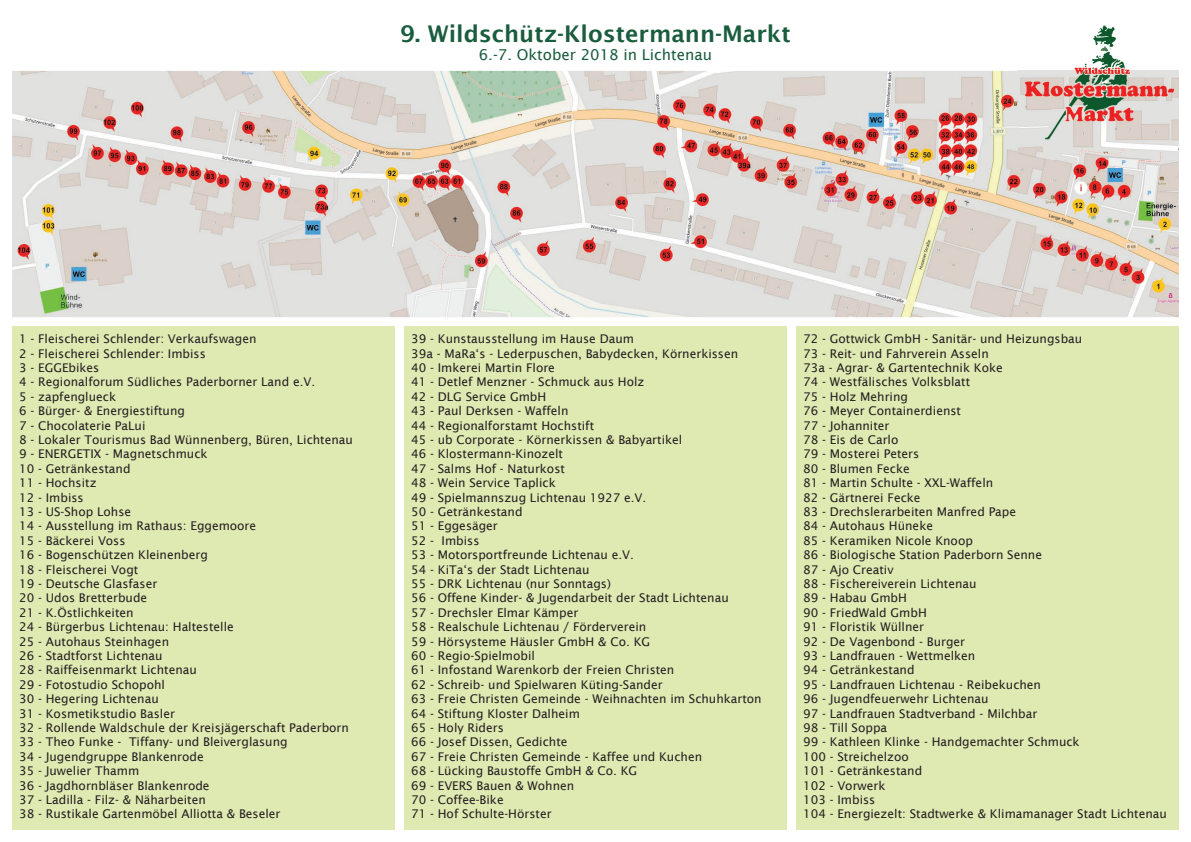
<style>
.page{position:relative;width:1191px;height:842px;background:#fff}
.page>*{position:absolute;margin:0;border:0;box-sizing:border-box;transform-origin:0 0}
.t1{font:600 23px "Lucida Sans";color:#1a5d3e}
.t2{font:15px "Lucida Sans";color:#1a5d3e}
.t3{font:12px/14.4px "Lucida Sans";color:#231f20}
</style>
<div class="page">
<div style="left:12px;top:326px;width:383px;height:503px;background:#dfe9b2"></div>
<div style="left:404px;top:326px;width:383px;height:503px;background:#dfe9b2"></div>
<div style="left:796px;top:326px;width:383px;height:503px;background:#dfe9b2"></div>
<img style="left:12px;top:71px;width:1167px;height:246px">
<img style="left:1018px;top:25px;width:161px;height:135px">
<h1 class="t1" style="left:400px;top:21px;width:392px">9. Wildschütz-Klostermann-Markt</h1>
<p class="t2" style="left:479px;top:46px;width:235px">6.-7. Oktober 2018 in Lichtenau</p>
<p class="t3" style="left:19px;top:332px;width:335px">1 - Fleischerei Schlender: Verkaufswagen<br>2 - Fleischerei Schlender: Imbiss<br>3 - EGGEbikes<br>4 - Regionalforum Südliches Paderborner Land e.V.<br>5 - zapfenglueck<br>6 - Bürger- &amp; Energiestiftung<br>7 - Chocolaterie PaLui<br>8 - Lokaler Tourismus Bad Wünnenberg, Büren, Lichtenau<br>9 - ENERGETIX - Magnetschmuck<br>10 - Getränkestand<br>11 - Hochsitz<br>12 - Imbiss<br>13 - US-Shop Lohse<br>14 - Ausstellung im Rathaus: Eggemoore<br>15 - Bäckerei Voss<br>16 - Bogenschützen Kleinenberg<br>18 - Fleischerei Vogt<br>19 - Deutsche Glasfaser<br>20 - Udos Bretterbude<br>21 - K.Östlichkeiten<br>24 - Bürgerbus Lichtenau: Haltestelle<br>25 - Autohaus Steinhagen<br>26 - Stadtforst Lichtenau<br>28 - Raiffeisenmarkt Lichtenau<br>29 - Fotostudio Schopohl<br>30 - Hegering Lichtenau<br>31 - Kosmetikstudio Basler<br>32 - Rollende Waldschule der Kreisjägerschaft Paderborn<br>33 - Theo Funke - Tiffany- und Bleiverglasung<br>34 - Jugendgruppe Blankenrode<br>35 - Juwelier Thamm<br>36 - Jagdhornbläser Blankenrode<br>37 - Ladilla - Filz- &amp; Näharbeiten<br>38 - Rustikale Gartenmöbel Alliotta &amp; Beseler</p>
<p class="t3" style="left:411px;top:332px;width:352px">39 - Kunstausstellung im Hause Daum<br>39a - MaRa‘s - Lederpuschen, Babydecken, Körnerkissen<br>40 - Imkerei Martin Flore<br>41 - Detlef Menzner - Schmuck aus Holz<br>42 - DLG Service GmbH<br>43 - Paul Derksen - Waffeln<br>44 - Regionalforstamt Hochstift<br>45 - ub Corporate - Körnerkissen &amp; Babyartikel<br>46 - Klostermann-Kinozelt<br>47 - Salms Hof - Naturkost<br>48 - Wein Service Taplick<br>49 - Spielmannszug Lichtenau 1927 e.V.<br>50 - Getränkestand<br>51 - Eggesäger<br>52 - Imbiss<br>53 - Motorsportfreunde Lichtenau e.V.<br>54 - KiTa‘s der Stadt Lichtenau<br>55 - DRK Lichtenau (nur Sonntags)<br>56 - Offene Kinder- &amp; Jugendarbeit der Stadt Lichtenau<br>57 - Drechsler Elmar Kämper<br>58 - Realschule Lichtenau / Förderverein<br>59 - Hörsysteme Häusler GmbH &amp; Co. KG<br>60 - Regio-Spielmobil<br>61 - Infostand Warenkorb der Freien Christen<br>62 - Schreib- und Spielwaren Küting-Sander<br>63 - Freie Christen Gemeinde - Weihnachten im Schuhkarton<br>64 - Stiftung Kloster Dalheim<br>65 - Holy Riders<br>66 - Josef Dissen, Gedichte<br>67 - Freie Christen Gemeinde - Kaffee und Kuchen<br>68 - Lücking Baustoffe GmbH &amp; Co. KG<br>69 - EVERS Bauen &amp; Wohnen<br>70 - Coffee-Bike<br>71 - Hof Schulte-Hörster</p>
<p class="t3" style="left:803px;top:332px;width:365px">72 - Gottwick GmbH - Sanitär- und Heizungsbau<br>73 - Reit- und Fahrverein Asseln<br>73a - Agrar- &amp; Gartentechnik Koke<br>74 - Westfälisches Volksblatt<br>75 - Holz Mehring<br>76 - Meyer Containerdienst<br>77 - Johanniter<br>78 - Eis de Carlo<br>79 - Mosterei Peters<br>80 - Blumen Fecke<br>81 - Martin Schulte - XXL-Waffeln<br>82 - Gärtnerei Fecke<br>83 - Drechslerarbeiten Manfred Pape<br>84 - Autohaus Hüneke<br>85 - Keramiken Nicole Knoop<br>86 - Biologische Station Paderborn Senne<br>87 - Ajo Creativ<br>88 - Fischereiverein Lichtenau<br>89 - Habau GmbH<br>90 - FriedWald GmbH<br>91 - Floristik Wüllner<br>92 - De Vagenbond - Burger<br>93 - Landfrauen - Wettmelken<br>94 - Getränkestand<br>95 - Landfrauen Lichtenau - Reibekuchen<br>96 - Jugendfeuerwehr Lichtenau<br>97 - Landfrauen Stadtverband - Milchbar<br>98 - Till Soppa<br>99 - Kathleen Klinke - Handgemachter Schmuck<br>100 - Streichelzoo<br>101 - Getränkestand<br>102 - Vorwerk<br>103 - Imbiss<br>104 - Energiezelt: Stadtwerke &amp; Klimamanager Stadt Lichtenau</p>
</div>
